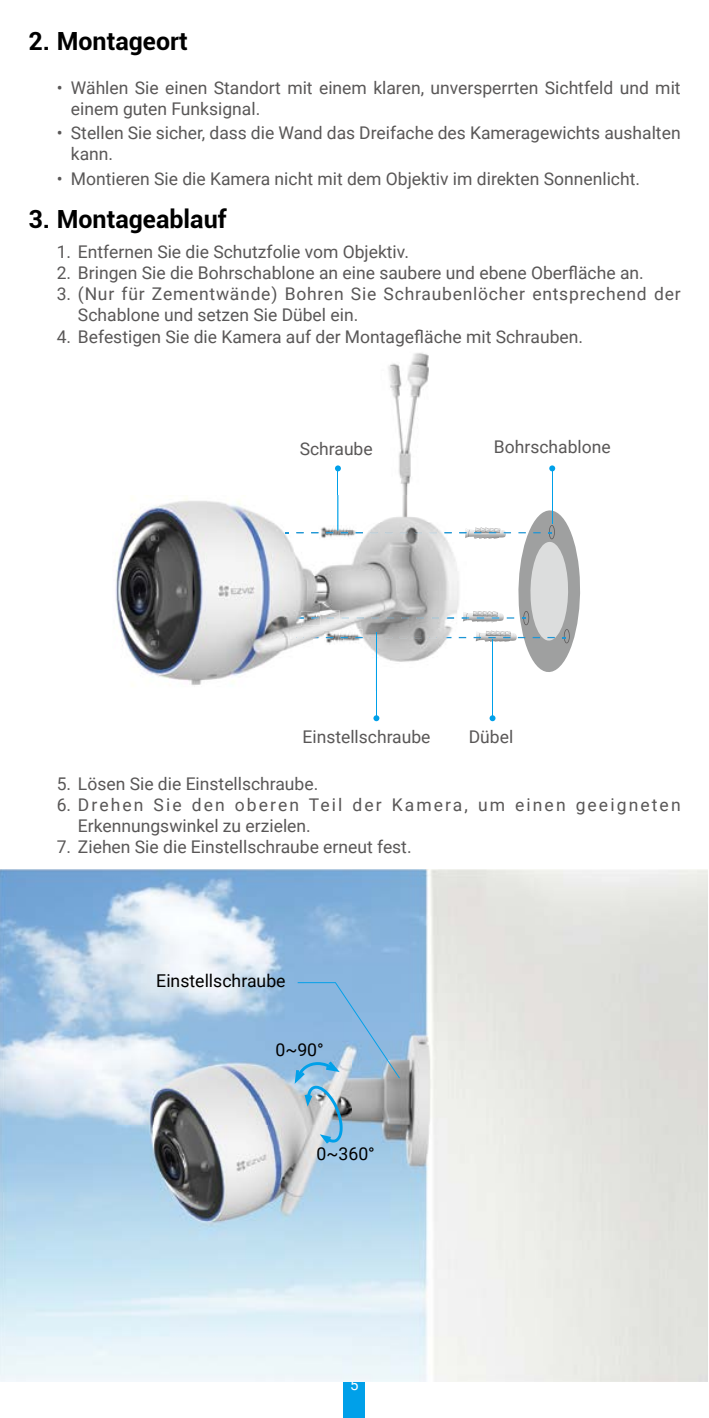
<style>
.page{position:relative;width:709px;height:1418px;background:#fff}
.page>*{position:absolute;margin:0;border:0;box-sizing:border-box;transform-origin:0 0}
.t1{font:700 25px "Roboto";color:#000}
.t2{font:17.75px "Roboto";color:#000}
.t3{font:17.5px/21px "Roboto";color:#595757}
.t4{font:17.5px/21px "Roboto";letter-spacing:.045em;color:#595757}
.t5{font:17.5px/21px "Roboto";letter-spacing:.12em;color:#595757}
.t6{font:15px "Roboto";color:#fff}
</style>
<div class="page">
<div style="left:344px;top:1376px;width:21px;height:41px;background:#00a0e9"></div>
<img style="left:388px;top:353px;width:41px;height:142px">
<hr style="left:337px;top:468px;width:1px;height:62px;background:#00a0e9">
<svg style="left:335px;top:465px;width:6px;height:6px"></svg>
<svg style="left:549px;top:465px;width:6px;height:6px"></svg>
<svg style="left:489px;top:715px;width:6px;height:6px"></svg>
<svg style="left:373px;top:715px;width:6px;height:6px"></svg>
<hr style="left:492px;top:639px;width:1px;height:79px;background:#00a0e9">
<hr style="left:552px;top:468px;width:1px;height:56px;background:#00a0e9">
<img style="left:115px;top:495px;width:293px;height:196px">
<img style="left:318px;top:524px;width:40px;height:16px">
<img style="left:301px;top:610px;width:39px;height:16px">
<img style="left:324px;top:629px;width:39px;height:16px">
<svg style="left:400px;top:501px;width:180px;height:180px"></svg>
<img style="left:337px;top:495px;width:1px;height:35px">
<img style="left:296px;top:532px;width:170px;height:1px">
<img style="left:296px;top:637px;width:170px;height:1px">
<img style="left:296px;top:617px;width:171px;height:1px">
<hr style="left:376px;top:632px;width:1px;height:86px;background:#00a0e9">
<img style="left:0;top:869px;width:707px;height:511px">
<svg style="left:295px;top:982px;width:105px;height:161px;background:#95b7d2"></svg>
<h1 class="t1" style="left:28px;top:23px;width:161px">2. Montageort</h1>
<p class="t3" style="left:71px;top:76px;width:611px;text-indent:-14px">• Wählen Sie einen Standort mit einem klaren, unversperrten Sichtfeld und mit einem guten Funksignal.</p>
<p class="t3" style="left:71px;top:122px;width:611px;text-indent:-14px">• Stellen Sie sicher, dass die Wand das Dreifache des Kameragewichts aushalten kann.</p>
<p class="t3" style="left:57px;top:167px;width:585px">• Montieren Sie die Kamera nicht mit dem Objektiv im direkten Sonnenlicht.</p>
<h1 class="t1" style="left:28px;top:202px;width:200px">3. Montageablauf</h1>
<p class="t3" style="left:57px;top:241px;width:354px">1. Entfernen Sie die Schutzfolie vom Objektiv.</p>
<p class="t3" style="left:57px;top:262px;width:588px">2. Bringen Sie die Bohrschablone an eine saubere und ebene Oberfläche an.</p>
<p class="t4" style="left:78px;top:283px;width:604px;text-indent:-21px">3. (Nur für Zementwände) Bohren Sie Schraubenlöcher entsprechend der<br>Schablone und setzen Sie Dübel ein.</p>
<p class="t3" style="left:57px;top:325px;width:528px">4. Befestigen Sie die Kamera auf der Montagefläche mit Schrauben.</p>
<p class="t3" style="left:300px;top:437px;width:75px">Schraube</p>
<p class="t3" style="left:494px;top:436px;width:118px">Bohrschablone</p>
<p class="t3" style="left:302px;top:725px;width:130px">Einstellschraube</p>
<p class="t3" style="left:469px;top:725px;width:46px">Dübel</p>
<p class="t3" style="left:57px;top:773px;width:263px">5. Lösen Sie die Einstellschraube.</p>
<p class="t5" style="left:78px;top:794px;width:604px;text-indent:-21px">6. Drehen Sie den oberen Teil der Kamera, um einen geeigneten<br>Erkennungswinkel zu erzielen.</p>
<p class="t3" style="left:57px;top:836px;width:356px">7. Ziehen Sie die Einstellschraube erneut fest.</p>
<p class="t2" style="left:156px;top:967px;width:131px">Einstellschraube</p>
<p class="t2" style="left:275px;top:1037px;width:50px">0~90°</p>
<p class="t2" style="left:316px;top:1141px;width:60px">0~360°</p>
<p class="t6" style="left:350px;top:1373px;width:10px">5</p>
</div>
